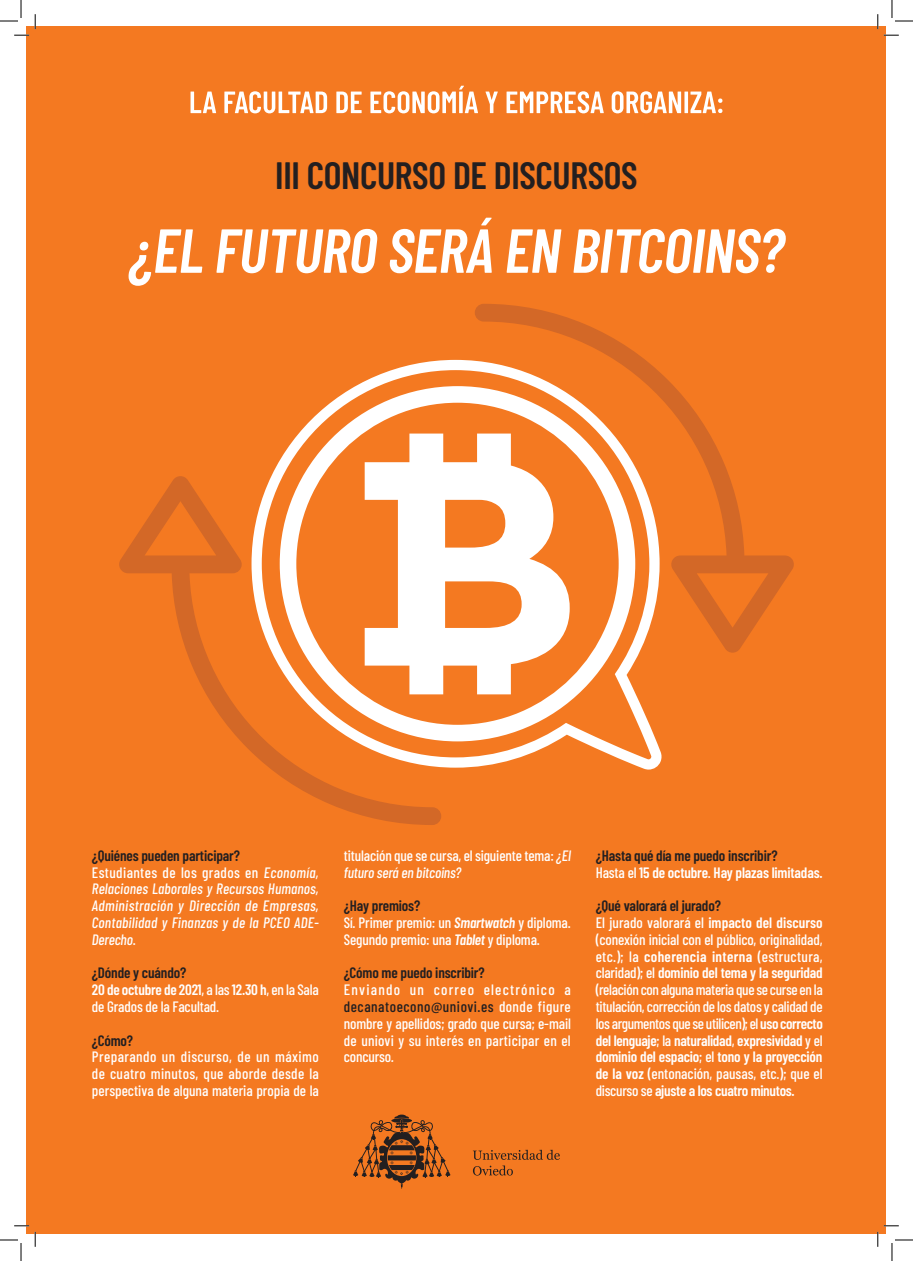
<style>
.page{position:relative;width:913px;height:1261px;background:#fff}
.page>*{position:absolute;margin:0;border:0;box-sizing:border-box;transform-origin:0 0}
.t1{font:italic 600 62px "Barlow Condensed";letter-spacing:-.01em;color:#fff}
.t2{font:600 38px "Barlow Condensed";letter-spacing:-.01em;color:#231f20}
.t3{font:500 15px/16.8px "Barlow Condensed";letter-spacing:-.01em;color:#fff}
.t4{font:italic 500 15px/16.8px "Barlow Condensed";letter-spacing:.015em;color:#fff}
.t5{font:600 15px/16.8px "Barlow Condensed";letter-spacing:-.01em;color:#fff}
.t6{font:600 15px "Barlow Condensed";letter-spacing:-.01em;color:#231f20}
.s1{font-weight:600;font-style:normal;color:#231f20}
.s2{font-style:normal}
.s3{font-weight:600;color:#231f20}
.s4{font-weight:600}
.s5{font-style:italic}
.s6{font-weight:600;font-style:italic}
.s7{color:#231f20}
.s8{font-weight:500}
</style>
<div class="page">
<div style="left:27px;top:26px;width:859px;height:1208px;background:#f47921"></div>
<svg style="left:190px;top:86px;width:532px;height:27px"></svg>
<svg style="left:472px;top:1150px;width:87px;height:25px"></svg>
<svg style="left:353px;top:1115px;width:97px;height:74px"></svg>
<svg style="left:271px;top:360px;width:390px;height:410px"></svg>
<svg style="left:119px;top:476px;width:322px;height:349px"></svg>
<svg style="left:474px;top:304px;width:320px;height:349px"></svg>
<svg style="left:14px;top:35px;width:15px;height:1px"></svg>
<svg style="left:883px;top:35px;width:15px;height:1px"></svg>
<svg style="left:14px;top:1225px;width:15px;height:2px"></svg>
<svg style="left:35px;top:14px;width:1px;height:15px"></svg>
<svg style="left:35px;top:1232px;width:1px;height:15px"></svg>
<svg style="left:877px;top:14px;width:1px;height:15px"></svg>
<svg style="left:0;top:0;width:22px;height:22px"></svg>
<svg style="left:0;top:1239px;width:22px;height:22px"></svg>
<svg style="left:891px;top:0;width:21px;height:22px"></svg>
<svg style="left:877px;top:1225px;width:35px;height:36px"></svg>
<h2 class="t2" style="left:275px;top:148px;width:364px">III CONCURSO DE DISCURSOS</h2>
<h1 class="t1" style="left:129px;top:206px;width:656px">¿EL FUTURO SERÁ EN BITCOINS?</h1>
<p class="t4" style="left:92px;top:846px;width:228px"><span class="s1">¿Quiénes pueden participar?<br></span><span class="s2">Estudiantes de los grados en</span> Economía, Relaciones Laborales y Recursos Humanos, Administración y Dirección de Empresas, Contabilidad y Finanzas y de la PCEO ADE-Derecho<span class="s2">.</span></p>
<p class="t3" style="left:92px;top:963px;width:228px"><span class="s3">¿Dónde y cuándo?<br></span><span class="s4">20 de octubre de 2021</span>, a las <span class="s4">12.30 h</span>, en la Sala de Grados de la Facultad.</p>
<p class="t6" style="left:92px;top:1029px;width:43px">¿Cómo?</p>
<p class="t3" style="left:92px;top:1047px;width:228px;text-align:justify">Preparando un discurso, de un máximo de cuatro minutos, que aborde desde la perspectiva de alguna materia propia de la</p>
<p class="t3" style="left:344px;top:846px;width:228px">titulación que se cursa, el siguiente tema: <span class="s5">¿El futuro será en bitcoins?</span></p>
<p class="t3" style="left:344px;top:896px;width:228px"><span class="s3">¿Hay premios?<br></span>Sí. Primer premio: un <span class="s6">SMARTWATCH</span> y diploma.<br>Segundo premio: una <span class="s6">TABLET</span> y diploma.</p>
<p class="t6" style="left:344px;top:962px;width:142px">¿Cómo me puedo inscribir?</p>
<p class="t3" style="left:344px;top:980px;width:228px;text-align:justify">Enviando un correo electrónico a <span class="s7">decanatoecono@uniovi.es</span> donde figure nombre y apellidos; grado que cursa; e-mail de uniovi y su interés en participar en el concurso<span class="s5">.</span></p>
<p class="t5" style="left:595px;top:846px;width:228px"><span class="s7">¿Hasta qué día me puedo inscribir?<br></span><span class="s8">Hasta el</span> 15 de octubre<span class="s8">.</span> Hay plazas limitadas.</p>
<p class="t3" style="left:595px;top:896px;width:228px"><span class="s3">¿Qué valorará el jurado?<br></span>El jurado valorará el <span class="s4">impacto del discurso </span>(conexión inicial con el público, originalidad, etc.); la <span class="s4">coherencia interna</span> (estructura, claridad); el <span class="s4">dominio del tema y la seguridad </span>(relación con alguna materia que se curse en la titulación, corrección de los datos y calidad de los argumentos que se utilicen); el <span class="s4">uso correcto del lenguaje</span>; la <span class="s4">naturalidad</span>, <span class="s4">expresividad</span> y el <span class="s4">dominio del espacio</span>; el <span class="s4">tono y la proyección de la voz</span> (entonación, pausas, etc.); que el discurso se <span class="s4">ajuste a los cuatro minutos.</span></p>
</div>
